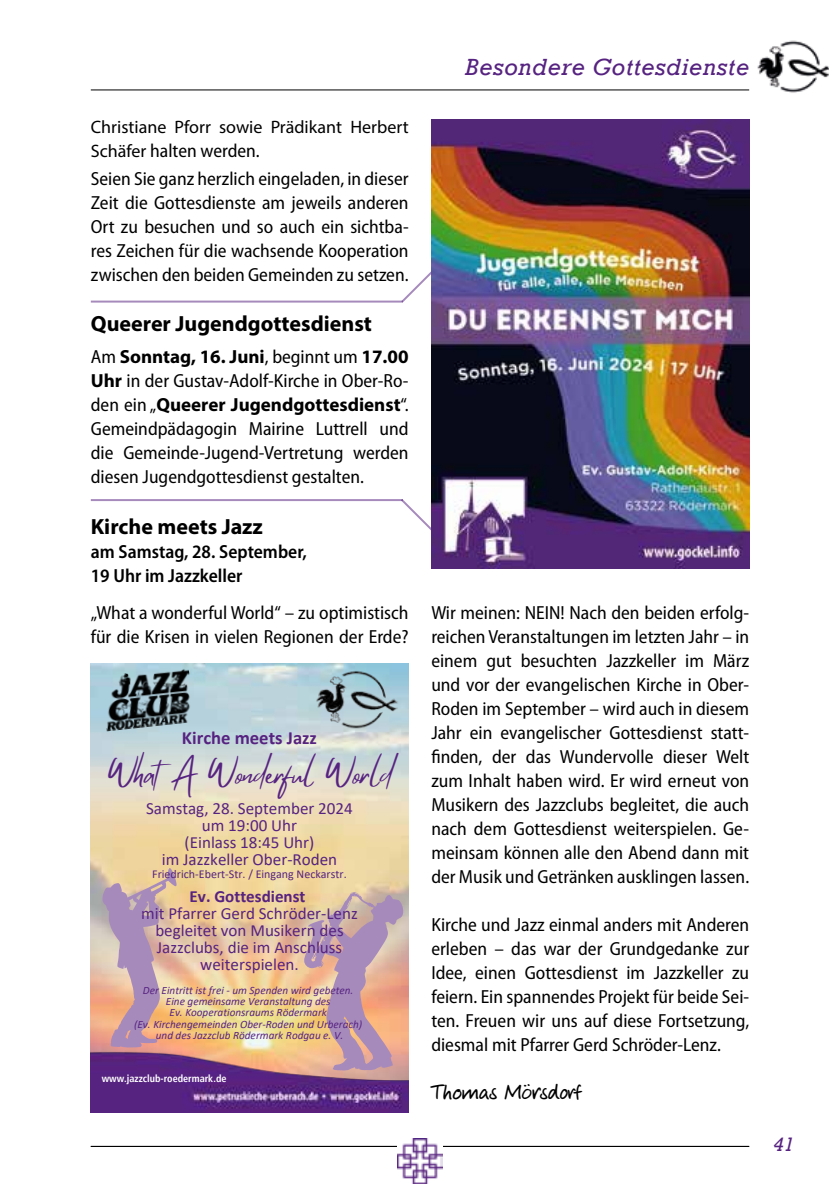
<style>
.page{position:relative;width:840px;height:1191px;background:#fff}
.page>*{position:absolute;margin:0;border:0;box-sizing:border-box;transform-origin:0 0}
.t1{font:29.6px "Mistrully";color:#572381}
.t2{font:italic 24px "Rockwell";letter-spacing:.03em;color:#572381}
.t3{font:700 22px "Myriad Pro";color:#000}
.t4{font:22px "Veneto Handwriting Pro";letter-spacing:.02em;color:#000}
.t5{font:italic 20px "Rockwell";color:#572381}
.t6{font:semi-condensed 19px/24px "Myriad Pro";color:#000;text-align:justify}
.t7{font:600 semi-condensed 19px/24px "Myriad Pro";color:#000}
.t8{font:700 18.6px "Calibri";color:#572381}
.t9{font:18px "Myriad Pro";color:#000}
.t10{font:17px/17px "Calibri";color:#572381;text-align:center}
.t11{font:700 17px "Calibri";color:#572381}
.t12{font:12px "Calibri";color:#572381}
.t13{font:italic 11.2px/11.2px "Calibri";color:#572381;text-align:center}
.t14{font:700 condensed 10.2px "Frutiger LT Pro";color:#fff}
.s1{font-stretch:normal;font-size:18px}
.s2{font-weight:700;font-stretch:normal}
</style>
<div class="page">
<hr style="left:91px;top:89px;width:657px;height:1px;background:#000">
<hr style="left:91px;top:1145px;width:657px;height:1px;background:#000">
<img style="left:757px;top:40px;width:71px;height:53px">
<img style="left:397px;top:1138px;width:45px;height:45px">
<img style="left:91px;top:663px;width:317px;height:387px">
<img style="left:304px;top:663px;width:104px;height:77px">
<img style="left:91px;top:1050px;width:317px;height:62px">
<img style="left:101px;top:666px;width:93px;height:65px">
<svg style="left:304px;top:891px;width:101px;height:179px;background:#cea7a3"></svg>
<svg style="left:102px;top:868px;width:74px;height:179px;background:#cdaaa8"></svg>
<hr style="left:91px;top:300px;width:312px;height:2px;background:#572381">
<hr style="left:91px;top:499px;width:312px;height:2px;background:#572381">
<svg style="left:398px;top:499px;width:33px;height:32px"></svg>
<svg style="left:399px;top:271px;width:32px;height:32px"></svg>
<img style="left:431px;top:119px;width:317px;height:449px">
<p class="t9" style="left:91px;top:115px;width:319px">Christiane Pforr sowie Prädikant Herbert</p>
<p class="t6" style="left:91px;top:136px;width:319px;line-height:28px"><span class="s1">Schäfer</span> halten werden.<br>Seien Sie ganz herzlich eingeladen, in dieser</p>
<p class="t6" style="left:91px;top:190px;width:319px">Zeit die Gottesdienste am jeweils anderen Ort zu besuchen und so auch ein sichtba&shy;res Zeichen für die wachsende Kooperation zwischen den beiden Gemeinden zu setzen.</p>
<p class="t3" style="left:91px;top:309px;width:282px">Queerer Jugendgottesdienst</p>
<p class="t6" style="left:91px;top:344px;width:319px">Am <span class="s2">Sonntag, 16. Juni</span>, beginnt um <span class="s2">17.00<br>Uhr</span> in der Gustav-Adolf-Kirche in Ober-Ro&shy;den ein „<span class="s2">Queerer Jugendgottesdienst</span>“.<br>Gemeindpädagogin Mairine Luttrell und die Gemeinde-Jugend-Vertretung werden diesen Jugendgottesdienst gestalten.</p>
<p class="t3" style="left:91px;top:512px;width:173px">Kirche meets Jazz</p>
<p class="t7" style="left:91px;top:539px;width:217px">am Samstag, 28. September,<br>19 Uhr im Jazzkeller</p>
<p class="t6" style="left:91px;top:600px;width:319px">„What a wonderful World“ – zu optimistisch für die Krisen in vielen Regionen der Erde?</p>
<p class="t8" style="left:182px;top:725px;width:136px">Kirche meets Jazz</p>
<h1 class="t1" style="left:107px;top:755px;width:287px">WhatA Wonderful World</h1>
<p class="t10" style="left:146px;top:799px;width:208px">Samstag, 28. September 2024 um 19:00 Uhr<br>(Einlass 18:45 Uhr)<br>im Jazzkeller Ober-Roden</p>
<p class="t12" style="left:152px;top:865px;width:196px">Friedrich-Ebert-Str. / Eingang Neckarstr.</p>
<p class="t11" style="left:189px;top:884px;width:117px">Ev. Gottesdienst</p>
<p class="t10" style="left:141px;top:904px;width:218px">mit Pfarrer Gerd Schröder-Lenz begleitet von Musikern des<br>Jazzclubs, die im Anschluss weiterspielen.</p>
<p class="t13" style="left:134px;top:984px;width:229px">Der Eintritt ist frei - um Spenden wird gebeten.<br>Eine gemeinsame Veranstaltung des<br>Ev. Kooperationsraums Rödermark<br>(Ev. Kirchengemeinden Ober-Roden und Urberach) und des Jazzclub Rödermark Rodgau e. V.</p>
<p class="t14" style="left:102px;top:1072px;width:126px">www.jazzclub-roedermark.de</p>
<p class="t2" style="left:465px;top:53px;width:285px">Besondere Gottesdienste</p>
<p class="t6" style="left:431px;top:600px;width:319px">Wir meinen: NEIN! Nach den beiden erfolg&shy;reichen Veranstaltungen im letzten Jahr – in einem gut besuchten Jazzkeller im März und vor der evangelischen Kirche in Ober-Roden im September – wird auch in diesem Jahr ein evangelischer Gottesdienst statt&shy;finden, der das Wundervolle dieser Welt zum Inhalt haben wird. Er wird erneut von Musikern des Jazzclubs begleitet, die auch nach dem Gottesdienst weiterspielen. Ge&shy;meinsam können alle den Abend dann mit der Musik und Getränken ausklingen lassen.</p>
<p class="t6" style="left:431px;top:912px;width:319px">Kirche und Jazz einmal anders mit Anderen erleben – das war der Grundgedanke zur Idee, einen Gottesdienst im Jazzkeller zu feiern. Ein spannendes Projekt für beide Sei&shy;ten. Freuen wir uns auf diese Fortsetzung, diesmal mit Pfarrer Gerd Schröder-Lenz.</p>
<p class="t4" style="left:431px;top:1080px;width:151px">Thomas Mörsdorf</p>
<p class="t5" style="left:772px;top:1132px;width:23px">41</p>
</div>
